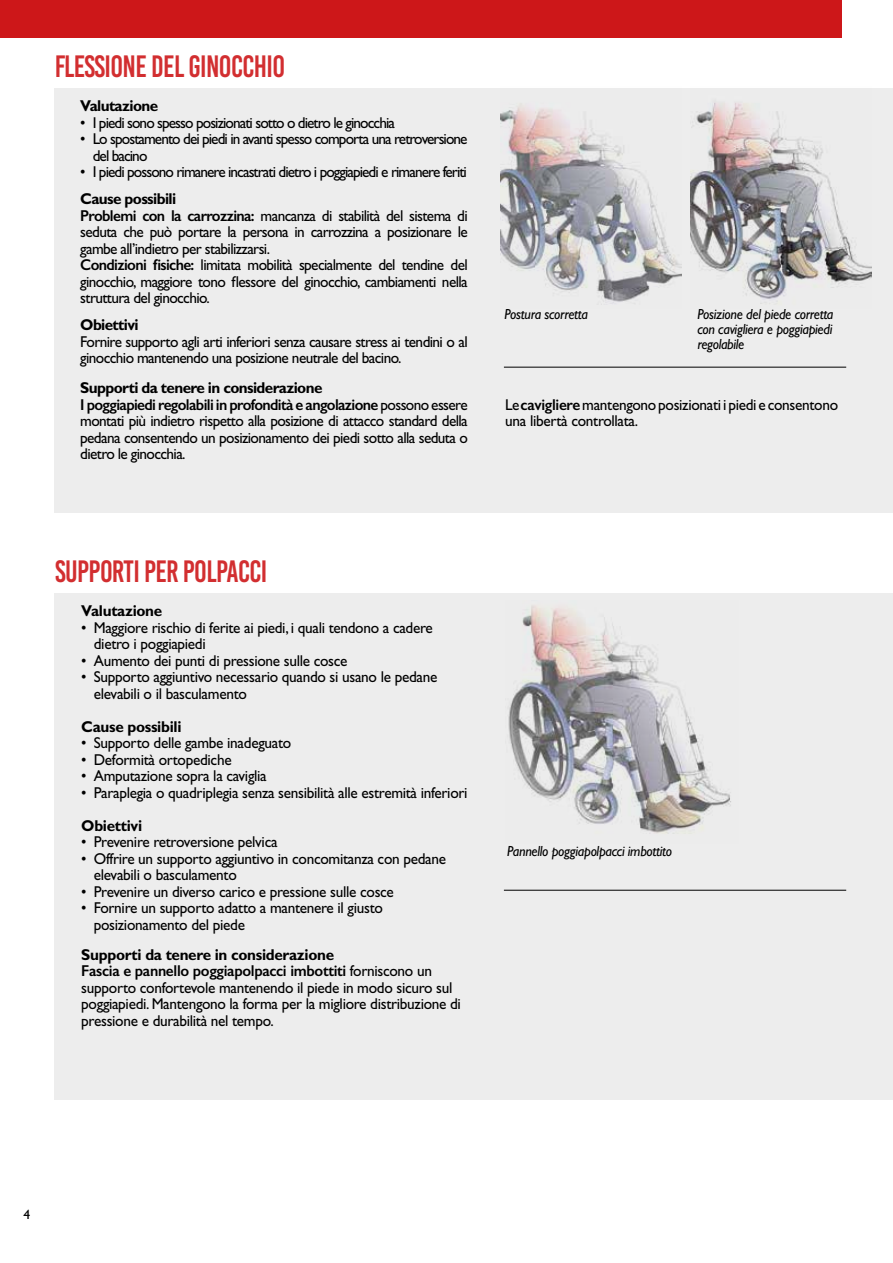
<style>
.page{position:relative;width:893px;height:1263px;background:#fff}
.page>*{position:absolute;margin:0;border:0;box-sizing:border-box;transform-origin:0 0}
.t1{font:30.9px "Bebas Kai";letter-spacing:-.02em;color:#cd1719;scale:.95 1}
.t2{font:15.75px/16.5px "Gill Sans";letter-spacing:-.035em;color:#000}
.t3{font:15.75px/16.5px "Gill Sans";letter-spacing:-.06em;color:#000}
.t4{font:700 15.75px "Gill Sans";letter-spacing:-.02em;color:#000}
.t5{font:700 15.75px "Gill Sans";letter-spacing:-.04em;color:#000}
.t6{font:italic 14.7px/14.7px "Gill Sans";letter-spacing:-.02em;color:#000;text-align:justify;scale:.95 1}
.t7{font:13.5px "Gill Sans";color:#000}
.s1{font-weight:700}
.s2{font-weight:600}
</style>
<div class="page">
<div style="left:0;top:0;width:842px;height:37px;background:#cd1719"></div>
<div style="left:54px;top:593px;width:839px;height:506px;background:#ededed"></div>
<img style="left:508px;top:605px;width:223px;height:229px">
<div style="left:54px;top:88px;width:839px;height:424px;background:#ededed"></div>
<hr style="left:504px;top:890px;width:342px;height:1px;background:#000">
<hr style="left:504px;top:367px;width:342px;height:1px;background:#000">
<img style="left:690px;top:102px;width:181px;height:202px">
<img style="left:500px;top:103px;width:182px;height:202px">
<h1 class="t1" style="left:54px;top:50px;width:245px">FLESSIONE DEL GINOCCHIO</h1>
<p class="t5" style="left:80px;top:96px;width:79px">Valutazione</p>
<p class="t3" style="left:80px;top:114px;width:316px">• I piedi sono spesso posizionati sotto o dietro le ginocchia</p>
<p class="t3" style="left:93px;top:131px;width:376px;text-indent:-12px">• Lo spostamento dei piedi in avanti spesso comporta una retroversione del bacino</p>
<p class="t3" style="left:80px;top:164px;width:388px">• I piedi possono rimanere incastrati dietro i poggiapiedi e rimanere feriti</p>
<p class="t2" style="left:80px;top:191px;width:389px"><span class="s1">Cause possibili<br></span><span class="s2">Problemi con la carrozzina:</span> mancanza di stabilità del sistema di seduta che può portare la persona in carrozzina a posizionare le gambe all’indietro per stabilizzarsi.<br><span class="s2">Condizioni fisiche:</span> limitata mobilità specialmente del tendine del ginocchio, maggiore tono flessore del ginocchio, cambiamenti nella struttura del ginocchio.</p>
<p class="t5" style="left:80px;top:315px;width:60px">Obiettivi</p>
<p class="t2" style="left:80px;top:333px;width:389px">Fornire supporto agli arti inferiori senza causare stress ai tendini o al ginocchio mantenendo una posizione neutrale del bacino.</p>
<p class="t2" style="left:80px;top:380px;width:389px"><span class="s1">Supporti da tenere in considerazione<br></span><span class="s2">I poggiapiedi regolabili in profondità e angolazione</span> possono essere montati più indietro rispetto alla posizione di attacco standard della pedana consentendo un posizionamento dei piedi sotto alla seduta o dietro le ginocchia.</p>
<p class="t6" style="left:505px;top:307px;width:89px">Postura scorretta</p>
<p class="t6" style="left:697px;top:307px;width:145px">Posizione del piede corretta con cavigliera e poggiapiedi regolabile</p>
<p class="t2" style="left:505px;top:396px;width:334px">Le <span class="s2">cavigliere</span> mantengono posizionati i piedi e consentono una libertà controllata.</p>
<h1 class="t1" style="left:55px;top:555px;width:225px">SUPPORTI PER POLPACCI</h1>
<p class="t4" style="left:81px;top:601px;width:83px">Valutazione</p>
<p class="t2" style="left:94px;top:619px;width:341px;text-indent:-12px">• Maggiore rischio di ferite ai piedi, i quali tendono a cadere dietro i poggiapiedi</p>
<p class="t2" style="left:81px;top:652px;width:268px">• Aumento dei punti di pressione sulle cosce</p>
<p class="t2" style="left:94px;top:669px;width:345px;text-indent:-12px">• Supporto aggiuntivo necessario quando si usano le pedane elevabili o il basculamento</p>
<p class="t4" style="left:81px;top:717px;width:102px">Cause possibili</p>
<p class="t2" style="left:81px;top:735px;width:212px">• Supporto delle gambe inadeguato</p>
<p class="t2" style="left:81px;top:751px;width:152px">• Deformità ortopediche</p>
<p class="t2" style="left:81px;top:768px;width:187px">• Amputazione sopra la caviglia</p>
<p class="t2" style="left:81px;top:784px;width:388px">• Paraplegia o quadriplegia senza sensibilità alle estremità inferiori</p>
<p class="t4" style="left:81px;top:816px;width:62px">Obiettivi</p>
<p class="t2" style="left:81px;top:834px;width:198px">• Prevenire retroversione pelvica</p>
<p class="t2" style="left:94px;top:850px;width:354px;text-indent:-12px">• Offrire un supporto aggiuntivo in concomitanza con pedane elevabili o basculamento</p>
<p class="t2" style="left:81px;top:883px;width:314px">• Prevenire un diverso carico e pressione sulle cosce</p>
<p class="t2" style="left:94px;top:900px;width:291px;text-indent:-12px">• Fornire un supporto adatto a mantenere il giusto posizionamento del piede</p>
<p class="t2" style="left:81px;top:946px;width:381px"><span class="s1">Supporti da tenere in considerazione<br></span><span class="s2">Fascia e pannello poggiapolpacci imbottiti</span> forniscono un supporto confortevole mantenendo il piede in modo sicuro sul poggiapiedi. Mantengono la forma per la migliore distribuzione di pressione e durabilità nel tempo.</p>
<p class="t6" style="left:507px;top:844px;width:175px">Pannello poggiapolpacci imbottito</p>
<p class="t7" style="left:23px;top:1207px;width:8px">4</p>
</div>
